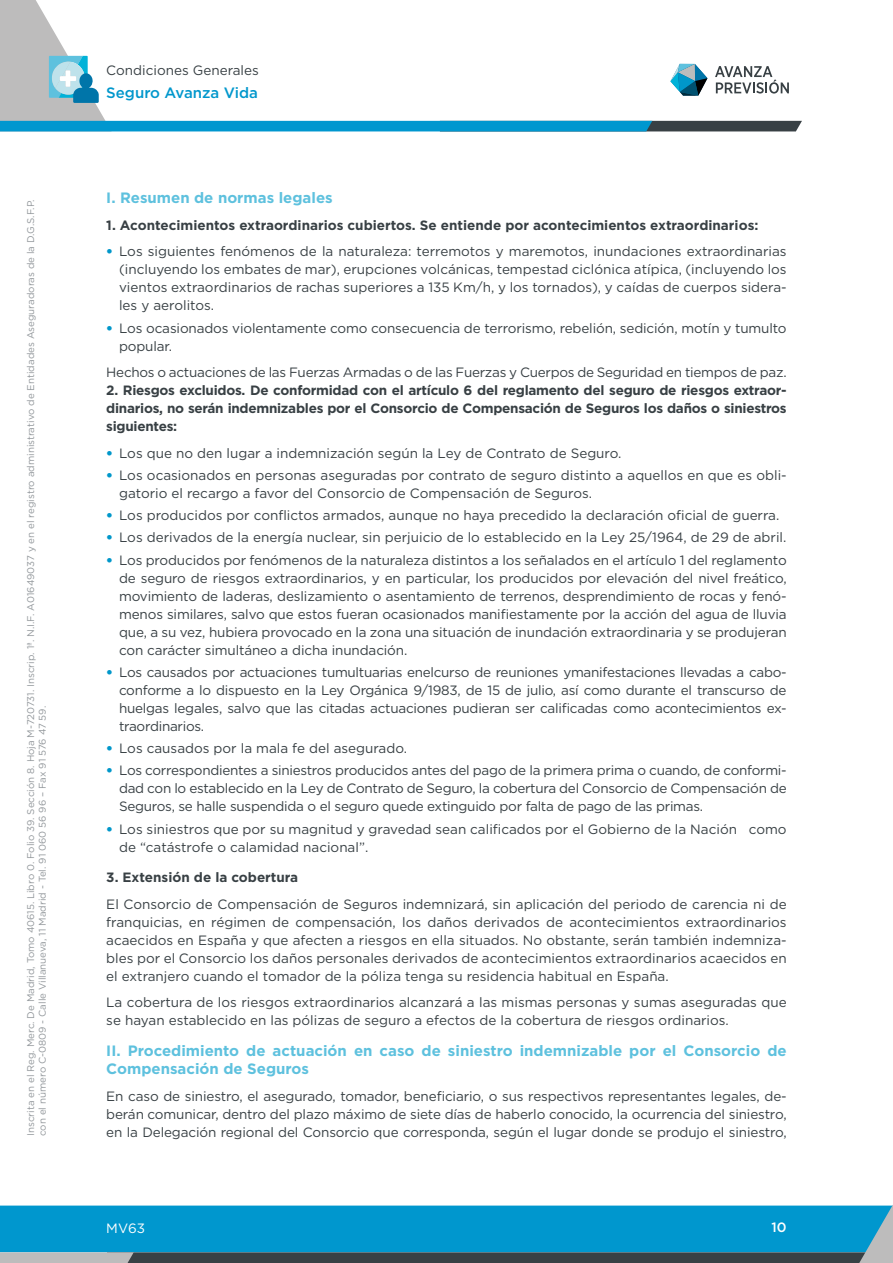
<style>
.page{position:relative;width:893px;height:1263px;background:#fff}
.page>*{position:absolute;margin:0;border:0;box-sizing:border-box;transform-origin:0 0}
.t1{font:700 15px/18px "Gotham";color:#5ec1de}
.t2{font:500 15px "Gotham";color:#0097cc}
.t3{font:13.5px/18px "Gotham";color:#384044;text-align:justify}
.t4{font:700 13.5px/18px "Gotham";color:#384044;text-align:justify}
.t5{font:13.5px "Gotham";letter-spacing:-.02em;color:#384044}
.t6{font:13.5px "Gotham";color:#fff}
.t7{font:500 13.5px "Gotham";color:#fff}
.t8{font:9.75px/11.7px "Gotham";color:#92979b}
.s1{font-weight:900;color:#0097ca}
</style>
<div class="page">
<svg style="left:0;top:1205px;width:893px;height:58px;background:#148db9"></svg>
<svg style="left:0;top:0;width:802px;height:131px"></svg>
<p class="t8" style="left:25px;top:1136px;width:938px;rotate:-90deg">Inscrita en el Reg. Merc. De Madrid, Tomo 40615. Libro 0. Folio 39. Sección 8. Hoja M-720731. Inscrip. 1ª. N.I.F. A01649037 y en el registro administrativo de Entidades Aseguradoras de la D.G.S.F.P. con el número C-0809 - Calle Villanueva, 11 Madrid - Tel. 91 060 56 96 – Fax 91 576 47 59.</p>
<p class="t3" style="left:106px;top:61px;width:154px">Condiciones Generales</p>
<p class="t2" style="left:106px;top:83px;width:153px">Seguro Avanza Vida</p>
<p class="t1" style="left:106px;top:189px;width:228px">I. Resumen de normas legales</p>
<p class="t4" style="left:106px;top:216px;width:654px">1. Acontecimientos extraordinarios cubiertos. Se entiende por acontecimientos extraordinarios:</p>
<p class="t3" style="left:119px;top:242px;width:669px;text-indent:-13px"><span class="s1">•</span> Los siguientes fenómenos de la naturaleza: terremotos y maremotos, inundaciones extraordinarias (incluyendo los embates de mar), erupciones volcánicas, tempestad ciclónica atípica, (incluyendo los vientos extraordinarios de rachas superiores a 135 Km/h, y los tornados), y caídas de cuerpos sidera&shy;les y aerolitos.</p>
<p class="t3" style="left:119px;top:319px;width:669px;text-indent:-13px"><span class="s1">•</span> Los ocasionados violentamente como consecuencia de terrorismo, rebelión, sedición, motín y tumulto popular.</p>
<p class="t5" style="left:106px;top:364px;width:682px">Hechos o actuaciones de las Fuerzas Armadas o de las Fuerzas y Cuerpos de Seguridad en tiempos de paz.</p>
<p class="t4" style="left:106px;top:381px;width:682px">2. Riesgos excluidos. De conformidad con el artículo 6 del reglamento del seguro de riesgos extraor&shy;dinarios, no serán indemnizables por el Consorcio de Compensación de Seguros los daños o siniestros siguientes:</p>
<p class="t3" style="left:106px;top:443px;width:517px"><span class="s1">•</span> Los que no den lugar a indemnización según la Ley de Contrato de Seguro.</p>
<p class="t3" style="left:119px;top:466px;width:669px;text-indent:-13px"><span class="s1">•</span> Los ocasionados en personas aseguradas por contrato de seguro distinto a aquellos en que es obli&shy;gatorio el recargo a favor del Consorcio de Compensación de Seguros.</p>
<p class="t3" style="left:106px;top:506px;width:674px"><span class="s1">•</span> Los producidos por conflictos armados, aunque no haya precedido la declaración oficial de guerra.</p>
<p class="t3" style="left:106px;top:528px;width:682px"><span class="s1">•</span> Los derivados de la energía nuclear, sin perjuicio de lo establecido en la Ley 25/1964, de 29 de abril.</p>
<p class="t3" style="left:119px;top:550px;width:669px;text-indent:-13px"><span class="s1">•</span> Los producidos por fenómenos de la naturaleza distintos a los señalados en el artículo 1 del reglamento de seguro de riesgos extraordinarios, y en particular, los producidos por elevación del nivel freático, movimiento de laderas, deslizamiento o asentamiento de terrenos, desprendimiento de rocas y fenó&shy;menos similares, salvo que estos fueran ocasionados manifiestamente por la acción del agua de lluvia que, a su vez, hubiera provocado en la zona una situación de inundación extraordinaria y se produjeran con carácter simultáneo a dicha inundación.</p>
<p class="t3" style="left:119px;top:663px;width:669px;text-indent:-13px"><span class="s1">•</span> Los causados por actuaciones tumultuarias enelcurso de reuniones ymanifestaciones llevadas a cabo&shy;conforme a lo dispuesto en la Ley Orgánica 9/1983, de 15 de julio, así como durante el transcurso de huelgas legales, salvo que las citadas actuaciones pudieran ser calificadas como acontecimientos ex&shy;traordinarios.</p>
<p class="t3" style="left:106px;top:739px;width:302px"><span class="s1">•</span> Los causados por la mala fe del asegurado.</p>
<p class="t3" style="left:119px;top:761px;width:669px;text-indent:-13px"><span class="s1">•</span> Los correspondientes a siniestros producidos antes del pago de la primera prima o cuando, de conformi&shy;dad con lo establecido en la Ley de Contrato de Seguro, la cobertura del Consorcio de Compensación de Seguros, se halle suspendida o el seguro quede extinguido por falta de pago de las primas.</p>
<p class="t3" style="left:119px;top:819px;width:669px;text-indent:-13px"><span class="s1">•</span> Los siniestros que por su magnitud y gravedad sean calificados por el Gobierno de la Nación como de “catástrofe o calamidad nacional”.</p>
<p class="t4" style="left:106px;top:868px;width:193px">3. Extensión de la cobertura</p>
<p class="t3" style="left:106px;top:895px;width:682px">El Consorcio de Compensación de Seguros indemnizará, sin aplicación del periodo de carencia ni de franquicias, en régimen de compensación, los daños derivados de acontecimientos extraordinarios acaecidos en España y que afecten a riesgos en ella situados. No obstante, serán también indemniza&shy;bles por el Consorcio los daños personales derivados de acontecimientos extraordinarios acaecidos en el extranjero cuando el tomador de la póliza tenga su residencia habitual en España.</p>
<p class="t3" style="left:106px;top:993px;width:682px">La cobertura de los riesgos extraordinarios alcanzará a las mismas personas y sumas aseguradas que se hayan establecido en las pólizas de seguro a efectos de la cobertura de riesgos ordinarios.</p>
<p class="t1" style="left:106px;top:1042px;width:682px">II. Procedimiento de actuación en caso de siniestro indemnizable por el Consorcio de<br>Compensación de Seguros</p>
<p class="t3" style="left:106px;top:1087px;width:682px">En caso de siniestro, el asegurado, tomador, beneficiario, o sus respectivos representantes legales, de&shy;berán comunicar, dentro del plazo máximo de siete días de haberlo conocido, la ocurrencia del siniestro, en la Delegación regional del Consorcio que corresponda, según el lugar donde se produjo el siniestro,</p>
<p class="t6" style="left:106px;top:1219px;width:40px">MV63</p>
<p class="t7" style="left:771px;top:1218px;width:17px">10</p>
</div>
